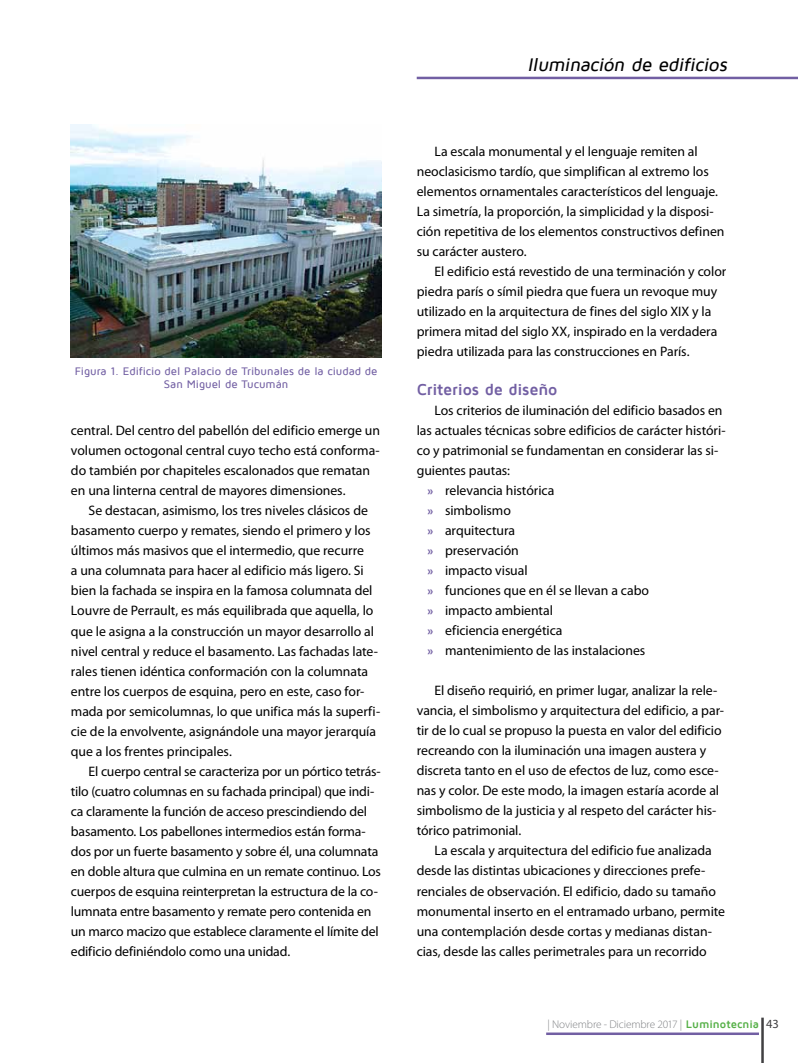
<style>
.page{position:relative;width:798px;height:1063px;background:#fff}
.page>*{position:absolute;margin:0;border:0;box-sizing:border-box;transform-origin:0 0}
.t1{font:italic 500 18.75px "Maven Pro";color:#000}
.t2{font:700 16.25px "Maven Pro";letter-spacing:-.015em;color:#725fa3}
.t3{font:13.75px/20px "Myriad Pro";letter-spacing:-.005em;color:#000}
.t4{font:500 11.25px/12.5px "Maven Pro";color:#725fa3;text-align:center}
.t5{font:300 11.25px "Myriad Pro";letter-spacing:-.01em;color:#808285}
.s1{font-weight:700;font-size:12.5px;color:#725fa3}
.s2{font-family:"Maven Pro";font-weight:700;color:#55b047}
.s3{font-weight:400;font-size:12.5px;color:#414042}
</style>
<div class="page">
<hr style="left:761px;top:1018px;width:2px;height:45px;background:#414042">
<hr style="left:416px;top:77px;width:381px;height:2px;background:#725fa3">
<hr style="left:546px;top:1033px;width:212px;height:2px;background:#725fa3">
<img style="left:71px;top:125px;width:310px;height:232px">
<p class="t4" style="left:75px;top:365px;width:304px">Figura 1. Edificio del Palacio de Tribunales de la ciudad de<br>San Miguel de Tucumán</p>
<p class="t3" style="left:71px;top:421px;width:310px">central. Del centro del pabellón del edificio emerge un volumen octogonal central cuyo techo está conforma&shy;do también por chapiteles escalonados que rematan en una linterna central de mayores dimensiones.</p>
<p class="t3" style="left:71px;top:501px;width:311px;text-indent:18px">Se destacan, asimismo, los tres niveles clásicos de basamento cuerpo y remates, siendo el primero y los últimos más masivos que el intermedio, que recurre<br>a una columnata para hacer al edificio más ligero. Si bien la fachada se inspira en la famosa columnata del Louvre de Perrault, es más equilibrada que aquella, lo que le asigna a la construcción un mayor desarrollo al nivel central y reduce el basamento. Las fachadas late&shy;rales tienen idéntica conformación con la columnata entre los cuerpos de esquina, pero en este, caso for&shy;mada por semicolumnas, lo que unifica más la superfi&shy;cie de la envolvente, asignándole una mayor jerarquía que a los frentes principales.</p>
<p class="t3" style="left:71px;top:761px;width:311px;text-indent:18px">El cuerpo central se caracteriza por un pórtico tetrás&shy;tilo (cuatro columnas en su fachada principal) que indi&shy;ca claramente la función de acceso prescindiendo del basamento. Los pabellones intermedios están forma&shy;dos por un fuerte basamento y sobre él, una columnata en doble altura que culmina en un remate continuo. Los cuerpos de esquina reinterpretan la estructura de la co&shy;lumnata entre basamento y remate pero contenida en un marco macizo que establece claramente el límite del edificio definiéndolo como una unidad.</p>
<h1 class="t1" style="left:527px;top:55px;width:204px">Iluminación de edificios</h1>
<p class="t3" style="left:416px;top:141px;width:309px;text-indent:18px">La escala monumental y el lenguaje remiten al neoclasicismo tardío, que simplifican al extremo los elementos ornamentales característicos del lenguaje.<br>La simetría, la proporción, la simplicidad y la disposi&shy;ción repetitiva de los elementos constructivos definen su carácter austero.</p>
<p class="t3" style="left:416px;top:261px;width:311px;text-indent:18px">El edificio está revestido de una terminación y color piedra parís o símil piedra que fuera un revoque muy utilizado en la arquitectura de fines del siglo XIX y la primera mitad del siglo XX, inspirado en la verdadera piedra utilizada para las construcciones en París.</p>
<p class="t2" style="left:416px;top:381px;width:142px">Criterios de diseño</p>
<p class="t3" style="left:434px;top:401px;width:289px">Los criterios de iluminación del edificio basados en</p>
<p class="t3" style="left:416px;top:421px;width:310px">las actuales técnicas sobre edificios de carácter históri-</p>
<p class="t3" style="left:416px;top:441px;width:303px">co y patrimonial se fundamentan en considerar las si-</p>
<p class="t3" style="left:416px;top:461px;width:95px">guientes pautas:</p>
<p class="t3" style="left:427px;top:481px;width:128px"><span class="s1">»</span> relevancia histórica</p>
<p class="t3" style="left:427px;top:501px;width:85px"><span class="s1">»</span> simbolismo</p>
<p class="t3" style="left:427px;top:521px;width:89px"><span class="s1">»</span> arquitectura</p>
<p class="t3" style="left:427px;top:541px;width:93px"><span class="s1">»</span> preservación</p>
<p class="t3" style="left:427px;top:561px;width:102px"><span class="s1">»</span> impacto visual</p>
<p class="t3" style="left:427px;top:581px;width:223px"><span class="s1">»</span> funciones que en él se llevan a cabo</p>
<p class="t3" style="left:427px;top:601px;width:127px"><span class="s1">»</span> impacto ambiental</p>
<p class="t3" style="left:427px;top:621px;width:137px"><span class="s1">»</span> eficiencia energética</p>
<p class="t3" style="left:427px;top:641px;width:219px"><span class="s1">»</span> mantenimiento de las instalaciones</p>
<p class="t3" style="left:416px;top:681px;width:308px;text-indent:18px">El diseño requirió, en primer lugar, analizar la rele&shy;vancia, el simbolismo y arquitectura del edificio, a par&shy;tir de lo cual se propuso la puesta en valor del edificio recreando con la iluminación una imagen austera y discreta tanto en el uso de efectos de luz, como esce&shy;nas y color. De este modo, la imagen estaría acorde al simbolismo de la justicia y al respeto del carácter his&shy;tórico patrimonial.</p>
<p class="t3" style="left:416px;top:841px;width:310px;text-indent:18px">La escala y arquitectura del edificio fue analizada desde las distintas ubicaciones y direcciones prefe&shy;renciales de observación. El edificio, dado su tamaño monumental inserto en el entramado urbano, permite una contemplación desde cortas y medianas distan&shy;cias, desde las calles perimetrales para un recorrido</p>
<p class="t5" style="left:547px;top:1018px;width:233px">| Noviembre - Diciembre 2017 | <span class="s2">Luminotecnia</span> <span class="s3">43</span></p>
</div>
